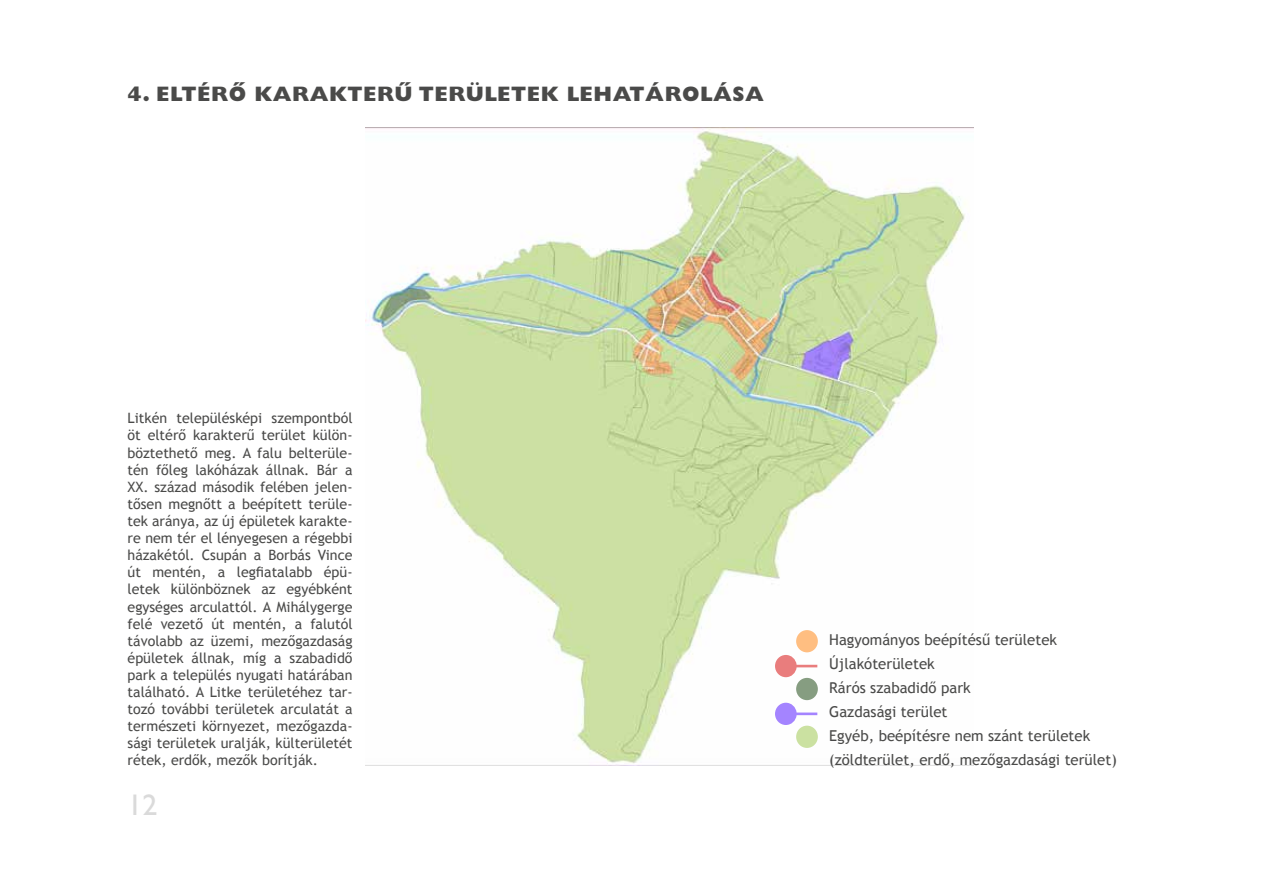
<style>
.page{position:relative;width:1263px;height:893px;background:#fff}
.page>*{position:absolute;margin:0;border:0;box-sizing:border-box;transform-origin:0 0}
.t1{font:30px "H Gill Sans A";color:#dadada}
.t2{font:21px "H Gill Sans Extra Bold A";letter-spacing:.03em;color:#4a4a49}
.t3{font:15px/24px "Trebuchet MS";color:#4a4a49}
.t4{font:14.25px/17.1px "Trebuchet MS";color:#4a4a49;text-align:justify}
</style>
<div class="page">
<img style="left:365px;top:128px;width:608px;height:637px">
<div style="left:796px;top:630px;width:22px;height:22px;background:#ffbe81;border-radius:50%"></div>
<div style="left:796px;top:678px;width:22px;height:22px;background:#869d81;border-radius:50%"></div>
<div style="left:796px;top:726px;width:22px;height:22px;background:#cbe1a1;border-radius:50%"></div>
<div style="left:775px;top:655px;width:22px;height:22px;background:#e97d7d;border-radius:11px"></div>
<div style="left:775px;top:703px;width:22px;height:22px;background:#a484ff;border-radius:11px"></div>
<h2 class="t2" style="left:128px;top:81px;width:638px">4. ELTÉRÔ KARAKTERÛ TERÜLETEK LEHATÁROLÁSA</h2>
<p class="t4" style="left:128px;top:410px;width:227px">Litkén településképi szempontból öt eltérő karakterű terület külön&shy;böztethető meg. A falu belterüle&shy;tén főleg lakóházak állnak. Bár a XX. század második felében jelen&shy;tősen megnőtt a beépített terüle&shy;tek aránya, az új épületek karakte&shy;re nem tér el lényegesen a régebbi házakétól. Csupán a Borbás Vince út mentén, a legfiatalabb épü&shy;letek különböznek az egyébként egységes arculattól. A Mihálygerge felé vezető út mentén, a falutól távolabb az üzemi, mezőgazdaság épületek állnak, míg a szabadidő park a település nyugati határában található. A Litke területéhez tar&shy;tozó további területek arculatát a természeti környezet, mezőgazda&shy;sági területek uralják, külterületét rétek, erdők, mezők borítják.</p>
<h1 class="t1" style="left:128px;top:788px;width:31px">12</h1>
<p class="t3" style="left:829px;top:628px;width:289px">Hagyományos beépítésű területek<br>Újlakóterületek<br>Rárós szabadidő park<br>Gazdasági terület<br>Egyéb, beépítésre nem szánt területek (zöldterület, erdő, mezőgazdasági terület)</p>
</div>
